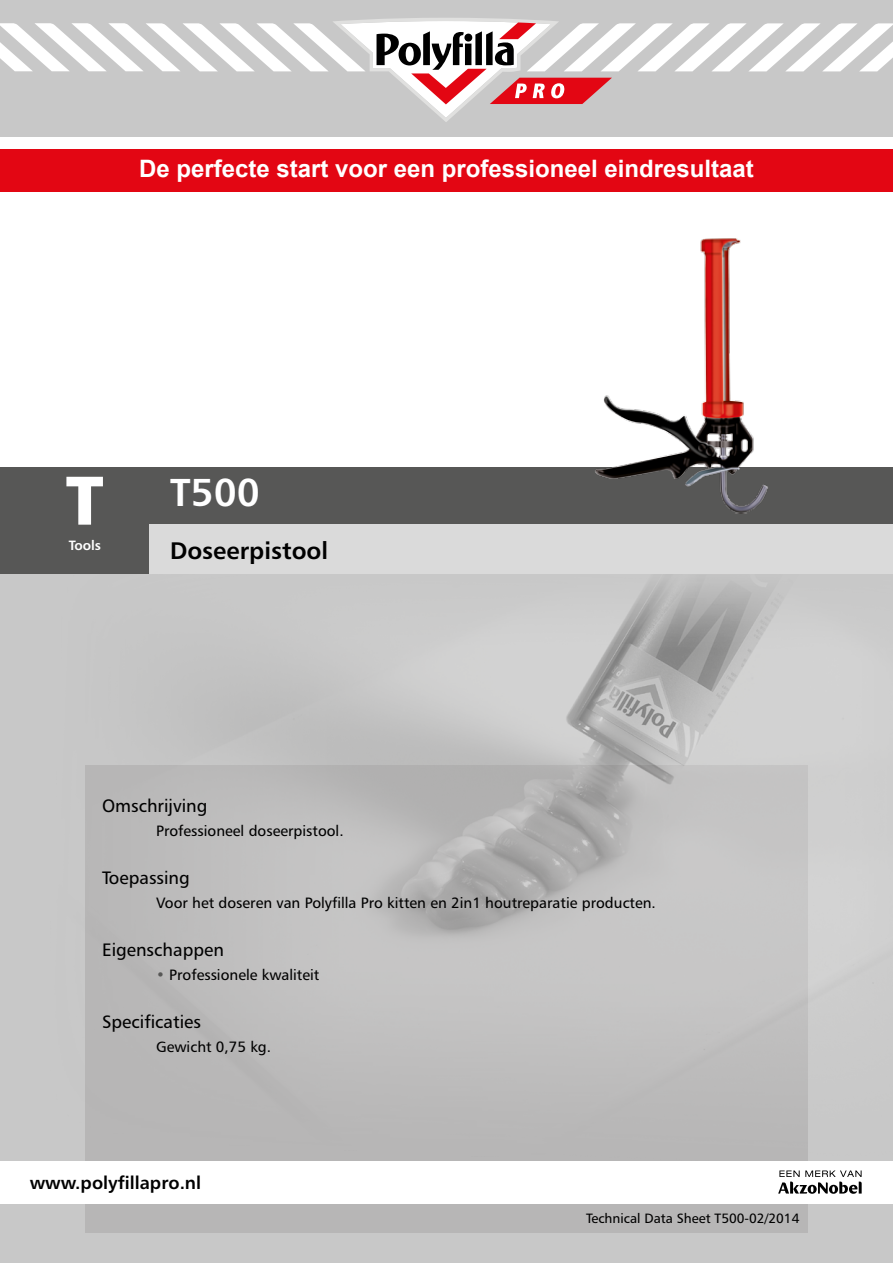
<style>
.page{position:relative;width:893px;height:1263px;background:#fff}
.page>*{position:absolute;margin:0;border:0;box-sizing:border-box;transform-origin:0 0}
.t1{font:69px "Humanist 777 BT Black B";color:#fff}
.t2{font:39px "Humanist 777 BT Bold B";color:#fff}
.t3{font:700 24px "Arial";color:#fff}
.t4{font:24px "Humanist 777 BT Bold B";color:#000}
.t5{font:18px "Humanist 777 BT Roman B";color:#000}
.t6{font:18px "Humanist 777 BT Bold B";color:#000}
.t7{font:15px "Humanist 777 BT Roman B";color:#000}
.t8{font:13.5px "Humanist 777 BT Roman B";color:#000}
.t9{font:13.5px "Humanist 777 BT Bold B";color:#fff}
.s1{color:#575756}
</style>
<div class="page">
<div style="left:0;top:486px;width:893px;height:777px;background:#c8c8c8"></div>
<div style="left:85px;top:765px;width:723px;height:468px;background:#b7b6b6"></div>
<img style="left:229px;top:580px;width:627px;height:470px">
<div style="left:136px;top:512px;width:757px;height:62px;background:#dadada"></div>
<div style="left:0;top:149px;width:893px;height:42px;background:#e30613"></div>
<div style="left:0;top:1161px;width:893px;height:42px;background:#fff"></div>
<svg style="left:778px;top:1170px;width:84px;height:24px"></svg>
<div style="left:21px;top:467px;width:872px;height:57px;background:#575756"></div>
<div style="left:0;top:467px;width:149px;height:107px;background:#575756"></div>
<div style="left:0;top:0;width:893px;height:136px;background:#c8c8c8"></div>
<svg style="left:0;top:18px;width:893px;height:104px"></svg>
<img style="left:595px;top:238px;width:173px;height:276px">
<h3 class="t3" style="left:139px;top:152px;width:616px">De perfecte start voor een professioneel eindresultaat</h3>
<h1 class="t1" style="left:66px;top:456px;width:40px">T</h1>
<p class="t9" style="left:69px;top:537px;width:34px">Tools</p>
<h2 class="t2" style="left:170px;top:468px;width:91px">T500</h2>
<h3 class="t4" style="left:170px;top:536px;width:160px">Doseerpistool</h3>
<p class="t5" style="left:102px;top:794px;width:107px">Omschrijving</p>
<p class="t7" style="left:156px;top:821px;width:189px">Professioneel doseerpistool.</p>
<p class="t5" style="left:102px;top:866px;width:89px">Toepassing</p>
<p class="t7" style="left:156px;top:893px;width:501px">Voor het doseren van Polyfilla Pro kitten en 2in1 houtreparatie producten.</p>
<p class="t5" style="left:102px;top:938px;width:123px">Eigenschappen</p>
<p class="t7" style="left:156px;top:965px;width:165px"><span class="s1">•</span> Professionele kwaliteit</p>
<p class="t5" style="left:102px;top:1010px;width:100px">Specificaties</p>
<p class="t7" style="left:156px;top:1037px;width:117px">Gewicht 0,75 kg.</p>
<p class="t6" style="left:30px;top:1172px;width:173px">www.polyfillapro.nl</p>
<p class="t8" style="left:586px;top:1210px;width:215px">Technical Data Sheet T500-02/2014</p>
</div>
